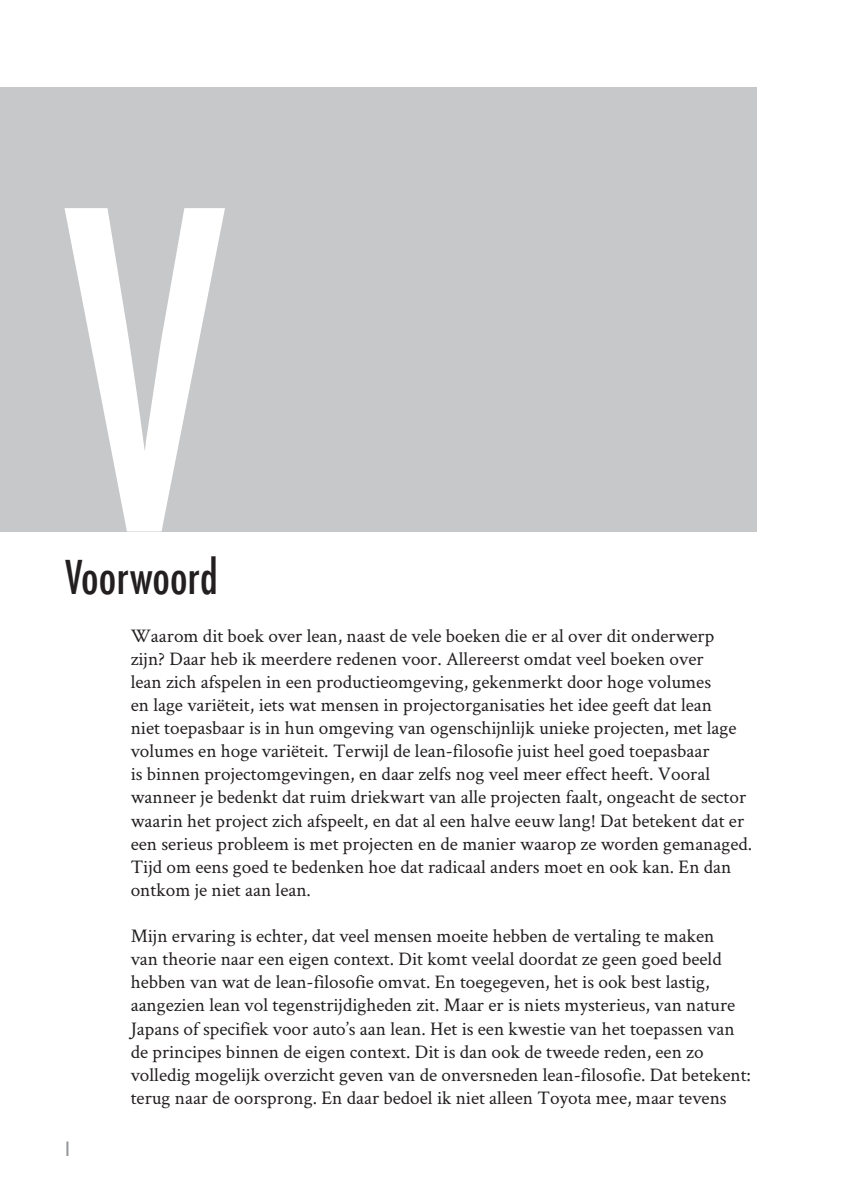
<style>
.page{position:relative;width:844px;height:1191px;background:#fff}
.page>*{position:absolute;margin:0;border:0;box-sizing:border-box;transform-origin:0 0}
.t1{font:500 condensed 428.75px "Futura";color:#fff}
.t2{font:500 condensed 45.5px "Futura";color:#231f20}
.t3{font:19.25px/23.1px "Crimson Text";color:#231f20}
.t4{font:500 condensed 19.25px "Futura";color:#939598}
</style>
<div class="page">
<div style="left:0;top:87px;width:756px;height:444px;background:#c7c8ca"></div>
<h1 class="t1" style="left:65px;top:110px;width:160px">V</h1>
<h2 class="t2" style="left:65px;top:549px;width:154px">Voorwoord</h2>
<p class="t4" style="left:65px;top:1136px;width:6px">I</p>
<p class="t3" style="left:131px;top:623px;width:623px">Waarom dit boek over lean, naast de vele boeken die er al over dit onderwerp zijn? Daar heb ik meerdere redenen voor. Allereerst omdat veel boeken over<br>lean zich afspelen in een productieomgeving, gekenmerkt door hoge volumes<br>en lage variëteit, iets wat mensen in projectorganisaties het idee geeft dat lean<br>niet toepasbaar is in hun omgeving van ogenschijnlijk unieke projecten, met lage volumes en hoge variëteit. Terwijl de lean-filosofie juist heel goed toepasbaar<br>is binnen projectomgevingen, en daar zelfs nog veel meer effect heeft. Vooral wanneer je bedenkt dat ruim driekwart van alle projecten faalt, ongeacht de sector waarin het project zich afspeelt, en dat al een halve eeuw lang! Dat betekent dat er een serieus probleem is met projecten en de manier waarop ze worden gemanaged.<br>Tijd om eens goed te bedenken hoe dat radicaal anders moet en ook kan. En dan ontkom je niet aan lean.</p>
<p class="t3" style="left:131px;top:923px;width:621px">Mijn ervaring is echter, dat veel mensen moeite hebben de vertaling te maken<br>van theorie naar een eigen context. Dit komt veelal doordat ze geen goed beeld hebben van wat de lean-filosofie omvat. En toegegeven, het is ook best lastig, aangezien lean vol tegenstrijdigheden zit. Maar er is niets mysterieus, van nature Japans of specifiek voor auto’s aan lean. Het is een kwestie van het toepassen van de principes binnen de eigen context. Dit is dan ook de tweede reden, een zo volledig mogelijk overzicht geven van de onversneden lean-filosofie. Dat betekent: terug naar de oorsprong. En daar bedoel ik niet alleen Toyota mee, maar tevens</p>
</div>
